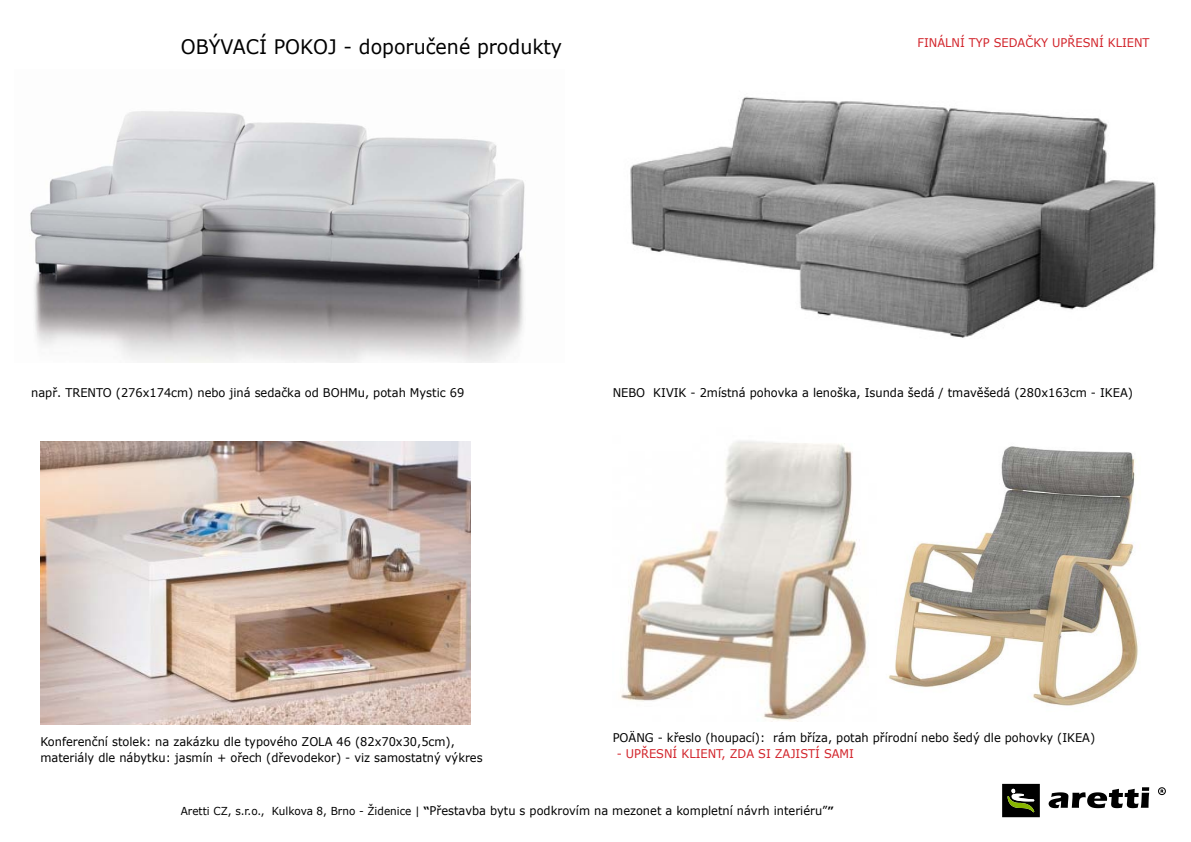
<style>
.page{position:relative;width:1191px;height:842px;background:#fff}
.page>*{position:absolute;margin:0;border:0;box-sizing:border-box;transform-origin:0 0}
.t1{font:20px "Verdana";color:#000;scale:.95 1}
.t2{font:12px/16px "Verdana";color:#000;scale:.95 1}
.t3{font:12px "Verdana";color:#d2232a;scale:.95 1}
.s1{font-size:11px}
.s2{font-weight:700;font-size:11px}
</style>
<div class="page">
<svg style="left:1158px;top:787px;width:7px;height:8px"></svg>
<svg style="left:1048px;top:787px;width:101px;height:21px"></svg>
<svg style="left:1002px;top:784px;width:37px;height:33px"></svg>
<img style="left:630px;top:96px;width:526px;height:242px">
<img style="left:40px;top:442px;width:430px;height:282px">
<img style="left:621px;top:441px;width:246px;height:280px">
<img style="left:888px;top:446px;width:250px;height:260px">
<img style="left:30px;top:111px;width:495px;height:252px">
<h1 class="t1" style="left:181px;top:33px;width:403px">OBÝVACÍ POKOJ - doporučené produkty</h1>
<p class="t3" style="left:917px;top:35px;width:246px">FINÁLNÍ TYP SEDAČKY UPŘESNÍ KLIENT</p>
<p class="t2" style="left:31px;top:384px;width:457px">např. TRENTO (276x174cm) nebo jiná sedačka od BOHMu, potah Mystic 69</p>
<p class="t2" style="left:613px;top:384px;width:549px">NEBO KIVIK - 2místná pohovka a lenoška, Isunda šedá / tmavěšedá (280x163cm - IKEA)</p>
<p class="t2" style="left:40px;top:733px;width:467px">Konferenční stolek: na zakázku dle typového ZOLA 46 (82x70x30,5cm), materiály dle nábytku: jasmín + ořech (dřevodekor) - viz samostatný výkres</p>
<p class="t2" style="left:613px;top:729px;width:509px">POÄNG - křeslo (houpací): rám bříza, potah přírodní nebo šedý dle pohovky (IKEA)</p>
<p class="t3" style="left:617px;top:745px;width:251px">- UPŘESNÍ KLIENT, ZDA SI ZAJISTÍ SAMI</p>
<p class="t2" style="left:181px;top:802px;width:688px"><span class="s1">Aretti CZ, s.r.o., Kulkova 8, Brno - Židenice |</span> <span class="s2">“</span>Přestavba bytu s podkrovím na mezonet a kompletní návrh interiéru”<span class="s2">”</span></p>
</div>
